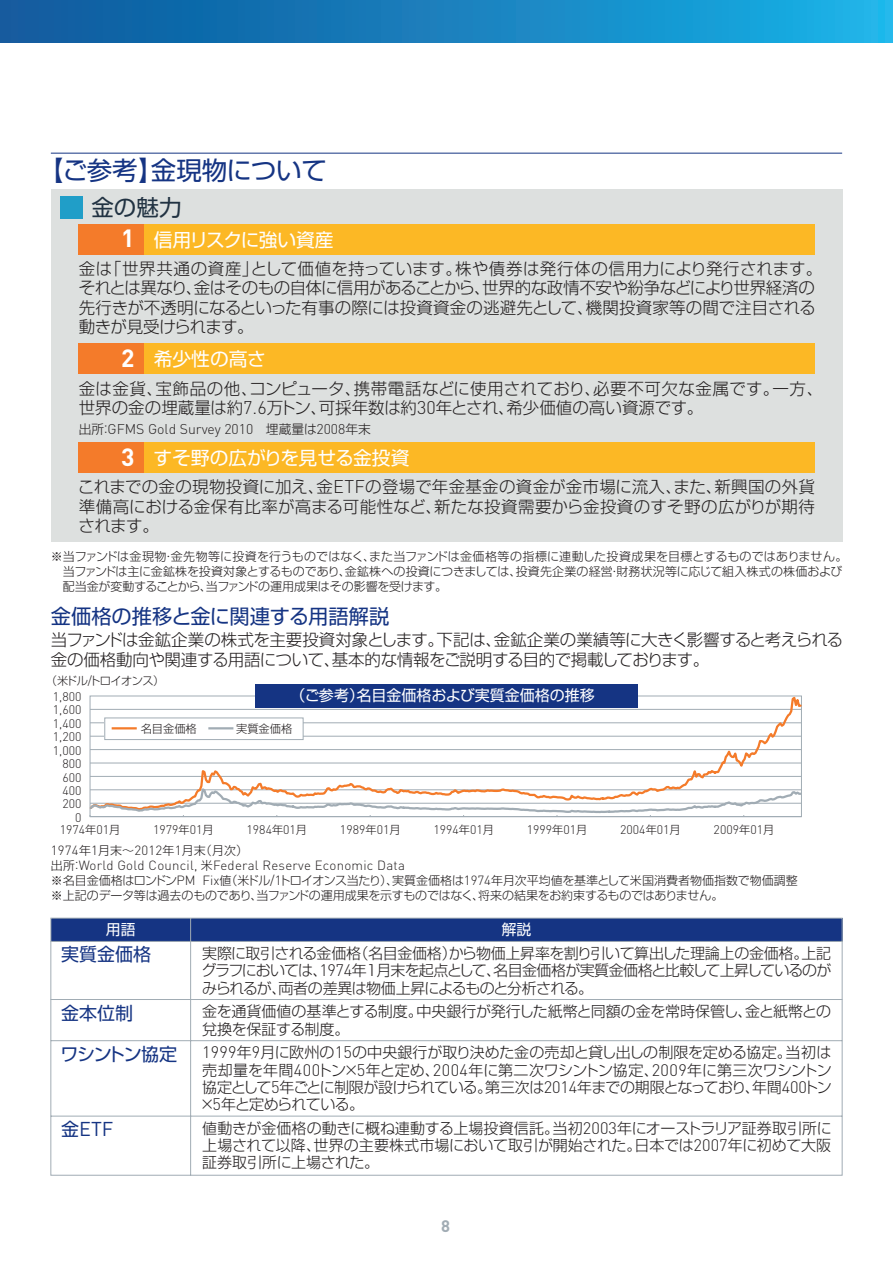
<style>
.page{position:relative;width:893px;height:1263px;background:#fff}
.page>*{position:absolute;margin:0;border:0;box-sizing:border-box;transform-origin:0 0}
.t1{font:25.5px "Shin Go Pro Regular 90 pv RKSJ H";letter-spacing:-.01em;color:#153483}
.t2{font:22.5px "Shin Go Pro Regular 90 pv RKSJ H";color:#213242}
.t3{font:20.25px "Shin Go Pro Regular 90 pv RKSJ H";color:#153483}
.t4{font:19.8px "DIN";color:#153483}
.t5{font:18.75px "Shin Go Pro Regular 90 pv RKSJ H";color:#fff}
.t6{font:18.75px "Shin Go Pro Regular 90 pv RKSJ H";letter-spacing:-.04em;color:#fff}
.t7{font:18px "Shin Go Pro Regular 90 pv RKSJ H";color:#153483}
.t8{font:18px "Shin Go Pro Regular 90 pv RKSJ H";letter-spacing:-.075em;color:#153483}
.t9{font:16.5px/19.5px "Shin Go Pro Light 90 pv RKSJ H";letter-spacing:-.01em;color:#231f20}
.t10{font:700 16.5px "DIN";color:#a1acb4}
.t11{font:15px/17.2px "Shin Go Pro Light 90 pv RKSJ H";letter-spacing:-.03em;color:#231f20;text-align:justify}
.t12{font:15px "Shin Go Pro Regular 90 pv RKSJ H";color:#fff}
.t13{font:14.85px "Shin Go Pro Regular 90 pv RKSJ H";color:#fff}
.t14{font:300 14.1px "DIN";color:#231f20}
.t15{font:300 13.2px "DIN";letter-spacing:.02em;color:#231f20}
.t16{font:300 12.3px/13.5px "DIN";color:#231f20;text-align:justify}
.t17{font:12px/15px "Shin Go Pro Light 90 pv RKSJ H";letter-spacing:-.01em;color:#231f20}
.t18{font:11.25px "Shin Go Pro Light 90 pv RKSJ H";letter-spacing:-.055em;color:#231f20}
.t19{font:11.25px "Shin Go Pro Light 90 pv RKSJ H";letter-spacing:-.01em;color:#231f20}
.s1{font-family:"DIN";font-weight:700;font-size:24.6px}
.s2{font-family:"DIN";font-weight:300;font-size:18.15px}
.s3{font-family:"Shin Go Pro Light 90 pv RKSJ H";font-weight:400;font-size:12.75px}
.s4{font-family:"DIN";font-weight:300;font-size:12.3px}
.s5{font-family:"Shin Go Pro Light 90 pv RKSJ H";font-weight:400;font-size:11.25px}
.s6{font-family:"DIN";font-weight:300;font-size:13.2px}
.s7{font-family:"Shin Go Pro Light 90 pv RKSJ H";font-weight:400;font-size:12px}
.s8{font-family:"Shin Go Pro Regular 90 pv RKSJ H";font-size:18px}
.s9{font-family:"DIN";font-weight:300;font-size:16.5px}
</style>
<div class="page">
<div style="left:0;top:0;width:892px;height:43px;background:linear-gradient(to right,#105599,#1cb1e6)"></div>
<div style="left:51px;top:189px;width:791px;height:353px;background:#dde0df"></div>
<hr style="left:51px;top:153px;width:791px;height:1px;background:#153483">
<div style="left:255px;top:684px;width:382px;height:24px;background:#153483"></div>
<div style="left:79px;top:224px;width:65px;height:30px;background:#f47b2a"></div>
<div style="left:144px;top:224px;width:671px;height:30px;background:#fcb825"></div>
<div style="left:79px;top:344px;width:65px;height:30px;background:#f47b2a"></div>
<div style="left:144px;top:344px;width:671px;height:30px;background:#fcb825"></div>
<div style="left:79px;top:442px;width:65px;height:31px;background:#f47b2a"></div>
<div style="left:144px;top:442px;width:671px;height:31px;background:#fcb825"></div>
<svg style="left:50px;top:917px;width:793px;height:259px"></svg>
<div style="left:61px;top:196px;width:22px;height:22px;background:#209ec8"></div>
<svg style="left:89px;top:692px;width:713px;height:94px"></svg>
<svg style="left:89px;top:786px;width:713px;height:31px"></svg>
<div style="left:105px;top:718px;width:198px;height:22px;background:#fff"></div>
<div style="left:104px;top:718px;width:199px;height:22px;border:1px solid #a1acb4"></div>
<hr style="left:112px;top:727px;width:25px;height:2px;background:#f47b2a">
<hr style="left:208px;top:727px;width:25px;height:2px;background:#a1acb4">
<h1 class="t1" style="left:38px;top:161px;width:290px">【ご参考】金現物について</h1>
<h2 class="t2" style="left:91px;top:199px;width:91px">金の魅力</h2>
<p class="t6" style="left:121px;top:232px;width:214px"><span class="s1">1</span> 信用リスクに強い資産</p>
<p class="t9" style="left:79px;top:261px;width:745px">金は「世界共通の資産」として価値を持っています。株や債券は発行体の信用力により発行されます。それとは異なり、金はそのもの自体に信用があることから、世界的な政情不安や紛争などにより世界経済の先行きが不透明になるといった有事の際には投資資金の逃避先として、機関投資家等の間で注目される動きが見受けられます。</p>
<p class="t5" style="left:121px;top:352px;width:146px"><span class="s1">2</span> 希少性の高さ</p>
<p class="t9" style="left:79px;top:381px;width:746px">金は金貨、宝飾品の他、コンピュータ、携帯電話などに使用されており、必要不可欠な金属です。一方、世界の金の埋蔵量は約<span class="s2">7.6</span>万トン、可採年数は約<span class="s2">30</span>年とされ、希少価値の高い資源です。</p>
<p class="t14" style="left:79px;top:424px;width:293px"><span class="s3">出所：</span>GFMS Gold Survey 2010<span class="s3">　埋蔵量は</span>2008<span class="s3">年末</span></p>
<p class="t5" style="left:121px;top:451px;width:290px"><span class="s1">3</span> すそ野の広がりを見せる金投資</p>
<p class="t9" style="left:78px;top:479px;width:738px;text-align:justify">これまでの金の現物投資に加え、金<span class="s2">ETF</span>の登場で年金基金の資金が金市場に流入、また、新興国の外貨準備高における金保有比率が高まる可能性など、新たな投資需要から金投資のすそ野の広がりが期待されます。</p>
<p class="t17" style="left:63px;top:551px;width:786px;text-indent:-12px">※当ファンドは金現物・金先物等に投資を行うものではなく、また当ファンドは金価格等の指標に連動した投資成果を目標とするものではありません。当ファンドは主に金鉱株を投資対象とするものであり、金鉱株への投資につきましては、投資先企業の経営・財務状況等に応じて組入株式の株価および配当金が変動することから、当ファンドの運用成果はその影響を受けます。</p>
<h3 class="t3" style="left:51px;top:608px;width:340px">金価格の推移と金に関連する用語解説</h3>
<p class="t9" style="left:51px;top:633px;width:793px">当ファンドは金鉱企業の株式を主要投資対象とします。下記は、金鉱企業の業績等に大きく影響すると考えられる金の価格動向や関連する用語について、基本的な情報をご説明する目的で掲載しております。</p>
<p class="t18" style="left:46px;top:677px;width:120px">（米ドル<span class="s4">/</span>トロイオンス）</p>
<p class="t16" style="left:53px;top:691px;width:30px">1,800<br>1,600<br>1,400</p>
<p class="t16" style="left:53px;top:732px;width:30px">1,200</p>
<p class="t16" style="left:53px;top:745px;width:30px">1,000</p>
<p class="t16" style="left:62px;top:758px;width:21px">800</p>
<p class="t16" style="left:62px;top:772px;width:21px">600</p>
<p class="t16" style="left:62px;top:785px;width:21px">400</p>
<p class="t16" style="left:62px;top:799px;width:21px">200</p>
<p class="t16" style="left:75px;top:812px;width:8px">0</p>
<p class="t19" style="left:141px;top:724px;width:58px">名目金価格</p>
<p class="t19" style="left:236px;top:724px;width:58px">実質金価格</p>
<p class="t12" style="left:290px;top:690px;width:306px">（ご参考）名目金価格および実質金価格の推移</p>
<p class="t16" style="left:60px;top:824px;width:62px">1974<span class="s5">年</span>01<span class="s5">月</span></p>
<p class="t16" style="left:246px;top:824px;width:62px">1984<span class="s5">年</span>01<span class="s5">月</span></p>
<p class="t16" style="left:340px;top:824px;width:62px">1989<span class="s5">年</span>01<span class="s5">月</span></p>
<p class="t16" style="left:433px;top:824px;width:62px">1994<span class="s5">年</span>01<span class="s5">月</span></p>
<p class="t16" style="left:527px;top:824px;width:62px">1999<span class="s5">年</span>01<span class="s5">月</span></p>
<p class="t16" style="left:620px;top:824px;width:62px">2004<span class="s5">年</span>01<span class="s5">月</span></p>
<p class="t16" style="left:713px;top:824px;width:62px">2009<span class="s5">年</span>01<span class="s5">月</span></p>
<p class="t16" style="left:153px;top:824px;width:62px">1979<span class="s5">年</span>01<span class="s5">月</span></p>
<p class="t17" style="left:51px;top:844px;width:199px"><span class="s6">1974</span>年<span class="s6">1</span>月末～<span class="s6">2012</span>年<span class="s6">1</span>月末（月次）</p>
<p class="t15" style="left:51px;top:860px;width:355px"><span class="s7">出所：</span>World Gold Council, <span class="s7">米</span>Federal Reserve Economic Data</p>
<p class="t17" style="left:51px;top:874px;width:748px">※名目金価格はロンドン<span class="s6">PM Fix</span>値（米ドル<span class="s6">/1</span>トロイオンス当たり）、実質金価格は<span class="s6">1974</span>年月次平均値を基準として米国消費者物価指数で物価調整※上記のデータ等は過去のものであり、当ファンドの運用成果を示すものではなく、将来の結果をお約束するものではありません。</p>
<p class="t13" style="left:106px;top:924px;width:31px">用語</p>
<p class="t13" style="left:502px;top:924px;width:31px">解説</p>
<p class="t7" style="left:61px;top:948px;width:91px">実質金価格</p>
<p class="t7" style="left:61px;top:1006px;width:73px">金本位制</p>
<p class="t8" style="left:60px;top:1047px;width:118px">ワシントン協定</p>
<h3 class="t4" style="left:61px;top:1117px;width:54px"><span class="s8">金</span>ETF</h3>
<p class="t11" style="left:201px;top:947px;width:631px">実際に取引される金価格（名目金価格）から物価上昇率を割り引いて算出した理論上の金価格。上記グラフにおいては、<span class="s9">1974</span>年１月末を起点として、名目金価格が実質金価格と比較して上昇しているのがみられるが、両者の差異は物価上昇によるものと分析される。</p>
<p class="t11" style="left:202px;top:1005px;width:630px">金を通貨価値の基準とする制度。中央銀行が発行した紙幣と同額の金を常時保管し、金と紙幣との兌換を保証する制度。</p>
<p class="t11" style="left:200px;top:1046px;width:633px"><span class="s9">1999</span>年<span class="s9">9</span>月に欧州の<span class="s9">15</span>の中央銀行が取り決めた金の売却と貸し出しの制限を定める協定。当初は売却量を年間<span class="s9">400</span>トン×<span class="s9">5</span>年と定め、<span class="s9">2004</span>年に第二次ワシントン協定、<span class="s9">2009</span>年に第三次ワシントン協定として<span class="s9">5</span>年ごとに制限が設けられている。第三次は<span class="s9">2014</span>年までの期限となっており、年間<span class="s9">400</span>トン×<span class="s9">5</span>年と定められている。</p>
<p class="t11" style="left:202px;top:1122px;width:631px">値動きが金価格の動きに概ね連動する上場投資信託。当初<span class="s9">2003</span>年にオーストラリア証券取引所に上場されて以降、世界の主要株式市場において取引が開始された。日本では<span class="s9">2007</span>年に初めて大阪証券取引所に上場された。</p>
<p class="t10" style="left:441px;top:1215px;width:10px">8</p>
</div>
